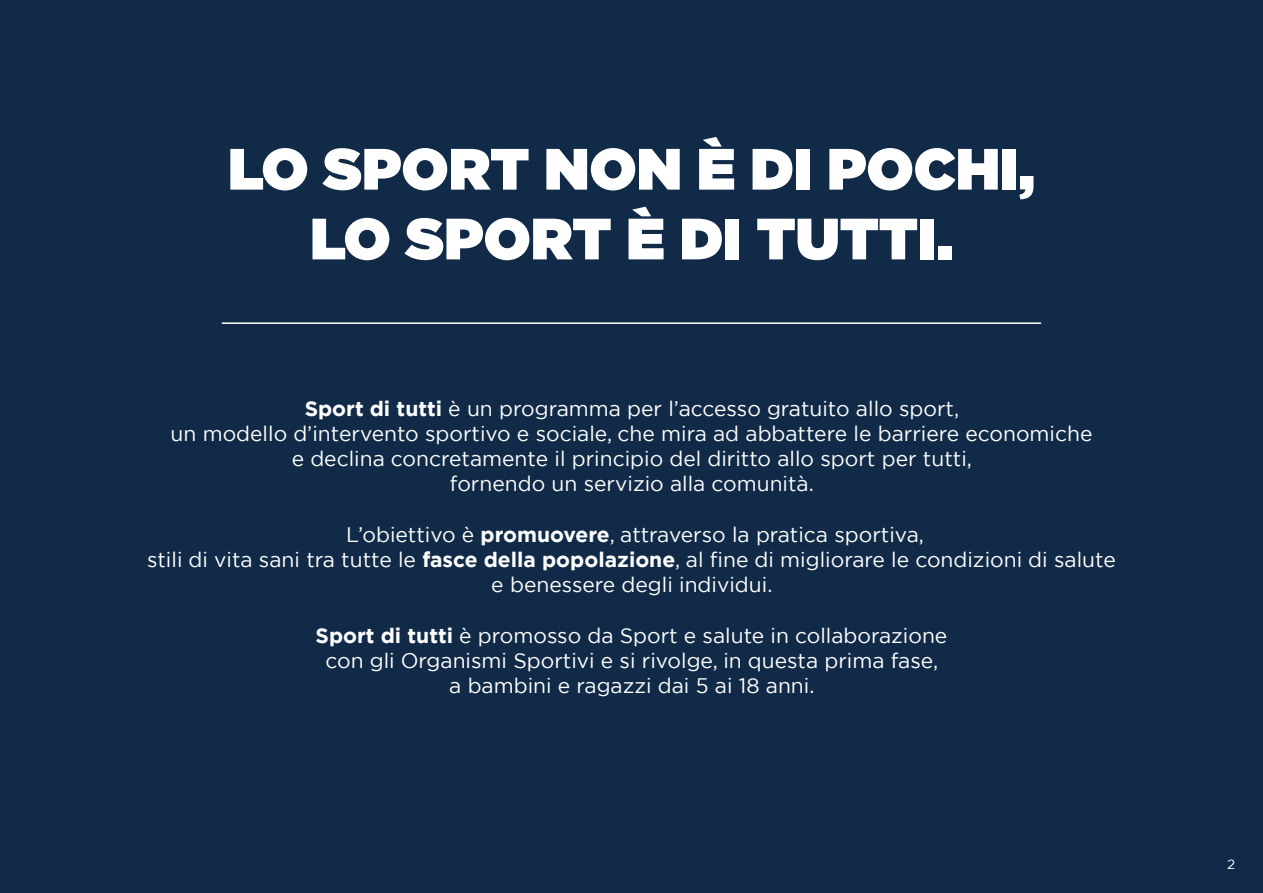
<style>
.page{position:relative;width:1263px;height:893px;background:#102a47}
.page>*{position:absolute;margin:0;border:0;box-sizing:border-box;transform-origin:0 0}
.t1{font:900 58.2px/69.8px "Gotham";color:#fff;text-align:center}
.t2{font:21px/25.2px "Gotham";color:#fff;text-align:center}
.t3{font:13.5px "Gotham";color:#fff}
.s1{font-weight:700}
</style>
<div class="page">
<hr style="left:222px;top:322px;width:819px;height:2px;background:#fff">
<h1 class="t1" style="left:228px;top:133px;width:808px">LO SPORT NON È DI POCHI,<br>LO SPORT È DI TUTTI.</h1>
<p class="t2" style="left:171px;top:395px;width:923px"><span class="s1">Sport di tutti</span> è un programma per l’accesso gratuito allo sport,<br>un modello d’intervento sportivo e sociale, che mira ad abbattere le barriere economiche e declina concretamente il principio del diritto allo sport per tutti,<br>fornendo un servizio alla comunità.</p>
<p class="t2" style="left:147px;top:521px;width:970px">L’obiettivo è <span class="s1">promuovere</span>, attraverso la pratica sportiva,<br>stili di vita sani tra tutte le <span class="s1">fasce della popolazione</span>, al fine di migliorare le condizioni di salute e benessere degli individui.</p>
<p class="t2" style="left:316px;top:622px;width:633px"><span class="s1">Sport di tutti</span> è promosso da Sport e salute in collaborazione con gli Organismi Sportivi e si rivolge, in questa prima fase,<br>a bambini e ragazzi dai 5 ai 18 anni.</p>
<p class="t3" style="left:1227px;top:855px;width:10px">2</p>
</div>
